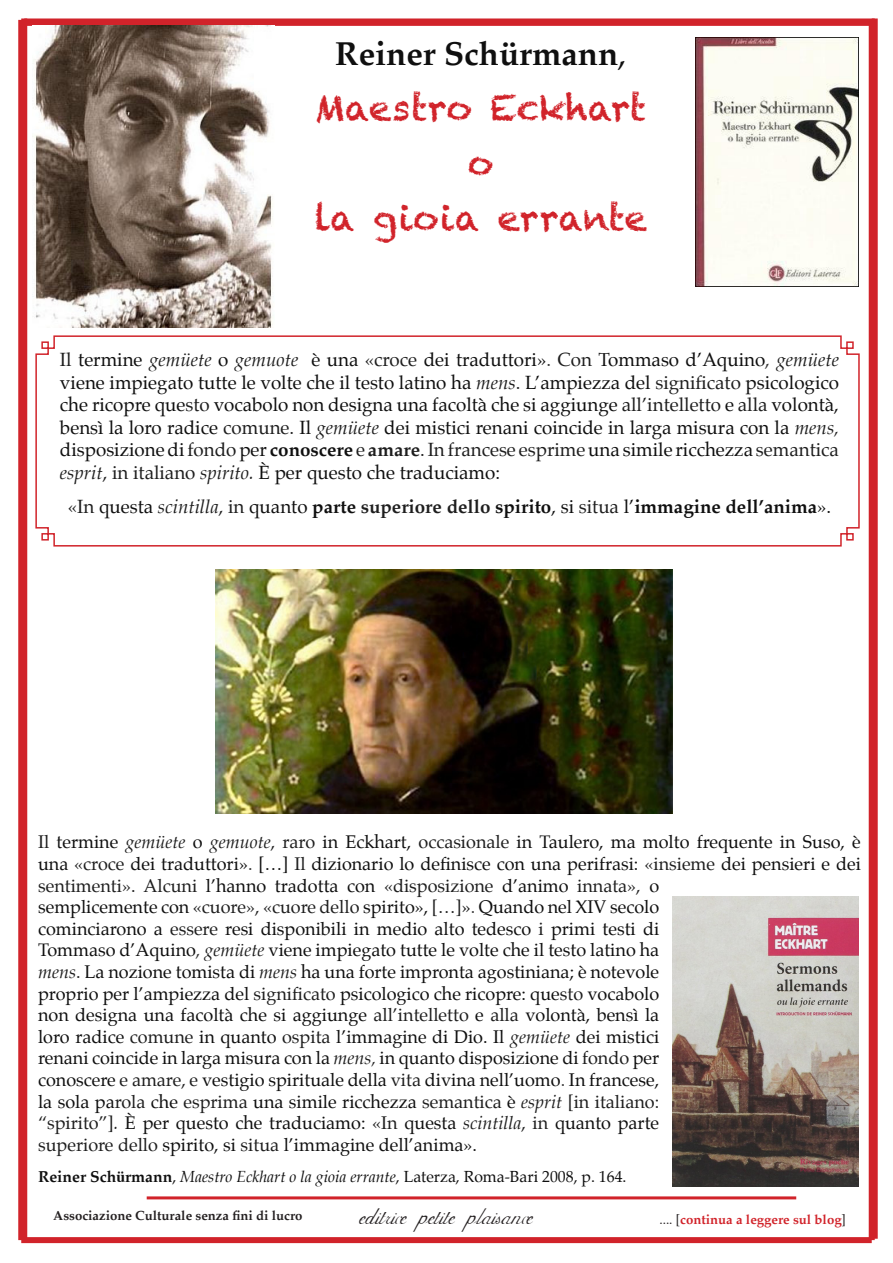
<style>
.page{position:relative;width:893px;height:1263px;background:#fff}
.page>*{position:absolute;margin:0;border:0;box-sizing:border-box;transform-origin:0 0}
.t1{font:38.4px "Adine Kirnberg";color:#231f20}
.t2{font:36px "Chalkduster";color:#d1232a}
.t3{font:700 33px "Palatino";color:#0f0f0f}
.t4{font:18.75px/22.5px "Palatino";color:#0f0f0f;text-align:justify}
.t5{font:700 18.75px "Palatino";color:#0f0f0f}
.t6{font:18px/21.6px "Palatino";color:#0f0f0f}
.t7{font:15.75px "Palatino";color:#0f0f0f}
.t8{font:700 13.2px "Palatino";color:#231f20}
.t9{font:700 13.2px "Palatino";color:#d1232a}
.s1{font-weight:400}
.s2{color:#1e1e1e}
.s3{font-style:italic;color:#1e1e1e}
.s4{color:#353535}
.s5{font-weight:700}
.s6{font-weight:700;color:#1e1e1e}
.s7{font-weight:400;color:#1e1e1e}
.s8{font-weight:400;font-style:italic;color:#1e1e1e}
.s9{font-family:"Times";font-weight:700}
.s10{font-style:italic}
.s11{font-weight:400;color:#231f20}
</style>
<div class="page">
<div style="left:21px;top:20px;width:851px;height:6px;background:#d1232a"></div>
<div style="left:21px;top:1237px;width:851px;height:6px;background:#d1232a"></div>
<div style="left:869px;top:20px;width:6px;height:1220px;background:#d1232a"></div>
<div style="left:18px;top:20px;width:6px;height:1220px;background:#d1232a"></div>
<div style="left:24px;top:18px;width:851px;height:6px;background:#d1232a"></div>
<div style="left:872px;top:18px;width:6px;height:1221px;background:#d1232a"></div>
<div style="left:21px;top:18px;width:6px;height:1221px;background:#d1232a"></div>
<hr style="left:147px;top:1196px;width:649px;height:3px;background:#d1232a">
<img style="left:33px;top:26px;width:240px;height:301px">
<img style="left:672px;top:896px;width:187px;height:290px">
<img style="left:216px;top:570px;width:456px;height:243px">
<img style="left:695px;top:37px;width:164px;height:250px">
<svg style="left:35px;top:335px;width:825px;height:212px"></svg>
<p class="t3" style="left:335px;top:25px;width:293px">Reiner Schürmann<span class="s1">,</span></p>
<p class="t2" style="left:315px;top:86px;width:333px">Maestro Eckhart</p>
<p class="t2" style="left:468px;top:141px;width:27px">o</p>
<p class="t2" style="left:314px;top:197px;width:334px">la gioia errante</p>
<p class="t4" style="left:60px;top:348px;width:780px"><span class="s2">Il</span> termine <span class="s3">gemüete</span> o <span class="s3">gemuote</span> è una <span class="s2">«croce</span> dei traduttori»<span class="s4">.</span> <span class="s2">Con</span> Tommaso d’Aquino<span class="s4">,</span> <span class="s3">gemüete </span>viene impiegato tutte le volte che il testo latino ha <span class="s3">mens</span><span class="s2">.</span> L’ampiezza del <span class="s2">significato</span> psicologico che ricopre que<span class="s2">sto</span> vocabolo non designa una facoltà che si aggiunge <span class="s2">all’intelletto</span> e <span class="s2">alla</span> volontà, bensì la loro radice <span class="s2">comune.</span> Il <span class="s3">gemüete</span> dei mistici renani coincide in larga misura con la <span class="s3">mens, </span>disposizione di <span class="s2">fondo</span> per <span class="s5">conoscere</span> <span class="s2">e</span> <span class="s6">amare</span><span class="s2">. In francese esprime</span> una simile ricchezza <span class="s2">semantica </span><span class="s3">esprit</span><span class="s2">, in italiano</span> <span class="s3">spirito.</span> È per questo che traduciamo:</p>
<p class="t5" style="left:68px;top:491px;width:765px"><span class="s7">«In</span> <span class="s1">questa</span> <span class="s8">scintilla</span><span class="s7">, in</span> <span class="s1">quanto</span> parte <span class="s2">superiore dello</span> spirito<span class="s1">, si</span> <span class="s7">situa</span> <span class="s1">l’</span>immagine dell’anima<span class="s1">».</span></p>
<p class="t6" style="left:38px;top:831px;width:824px"><span class="s2">Il</span> termine <span class="s3">gemüete</span> o <span class="s3">gemuote</span><span class="s2">, raro</span> in Eckhart, <span class="s2">occasionale</span> in Taulero, ma molto frequente in Suso, è una <span class="s2">«croce</span> dei traduttori»<span class="s4">.</span> […] <span class="s2">Il</span> dizionario lo definisce con una perifrasi: <span class="s2">«insieme</span> dei pensieri e dei <span class="s2">sentimenti». Alcuni</span> l’hanno tradotta con <span class="s2">«disposizione</span> d’animo <span class="s2">innata»,</span> o<br>semplicemente con <span class="s2">«cuore», «cuore dello</span> spirito», <span class="s2">[…]</span>»<span class="s4">.</span> Quando nel XIV secolo<br>cominciarono a <span class="s2">essere</span> resi disponibili in medio alto tedesco <span class="s2">i</span> primi testi di<br>Tommaso d’Aquino<span class="s4">,</span> <span class="s3">gemüete</span> viene impiegato tutte le volte che il testo latino ha<br><span class="s3">mens</span><span class="s2">.</span> La nozione tomista di <span class="s3">mens</span> ha una forte impronta agostiniana; è notevole<br>proprio per l’ampiezza del <span class="s2">significato</span> psicologico che ricopre: que<span class="s2">sto</span> vocabolo<br>non designa una facoltà che si aggiunge <span class="s2">all’intelletto</span> e <span class="s2">alla</span> volontà, bensì la<br>loro radice <span class="s2">comune</span> in quanto <span class="s2">ospita</span> l’immagine di Dio. Il <span class="s3">gemüete</span> dei mistici<br>renani coincide in larga misura con la <span class="s3">mens,</span> in quanto disposizione di <span class="s2">fondo</span> per<br>conoscere <span class="s2">e amare, e</span> vestigio spirituale della <span class="s2">vita</span> divina nell’uomo<span class="s4">.</span> In francese,<br>la sola pa<span class="s2">rola</span> che <span class="s2">esprima</span> una simile ricchezza <span class="s2">semantica</span> è <span class="s3">esprit</span> <span class="s2">[in italiano:<br>“spirito”]</span><span class="s3">.</span> È per questo che traduciamo: <span class="s2">«In</span> questa <span class="s3">scintilla</span><span class="s2">, in</span> quanto parte<br><span class="s2">superiore dello</span> spirito, si <span class="s2">situa</span> l’immagine dell’anima».</p>
<p class="t7" style="left:38px;top:1163px;width:590px"><span class="s5">Reiner Sch</span><span class="s9">ü</span><span class="s5">rmann</span>, <span class="s10">Maestro Eckhart o la gioia errante</span>, Laterza, Roma-Bari 2008, p. 164.</p>
<p class="t8" style="left:53px;top:1204px;width:251px">Associazione Culturale senza fini di lucro</p>
<p class="t1" style="left:360px;top:1198px;width:175px">editrice petite plaisance</p>
<p class="t9" style="left:659px;top:1208px;width:188px"><span class="s11">.... [</span>continua a leggere sul blog<span class="s11">]</span></p>
</div>
